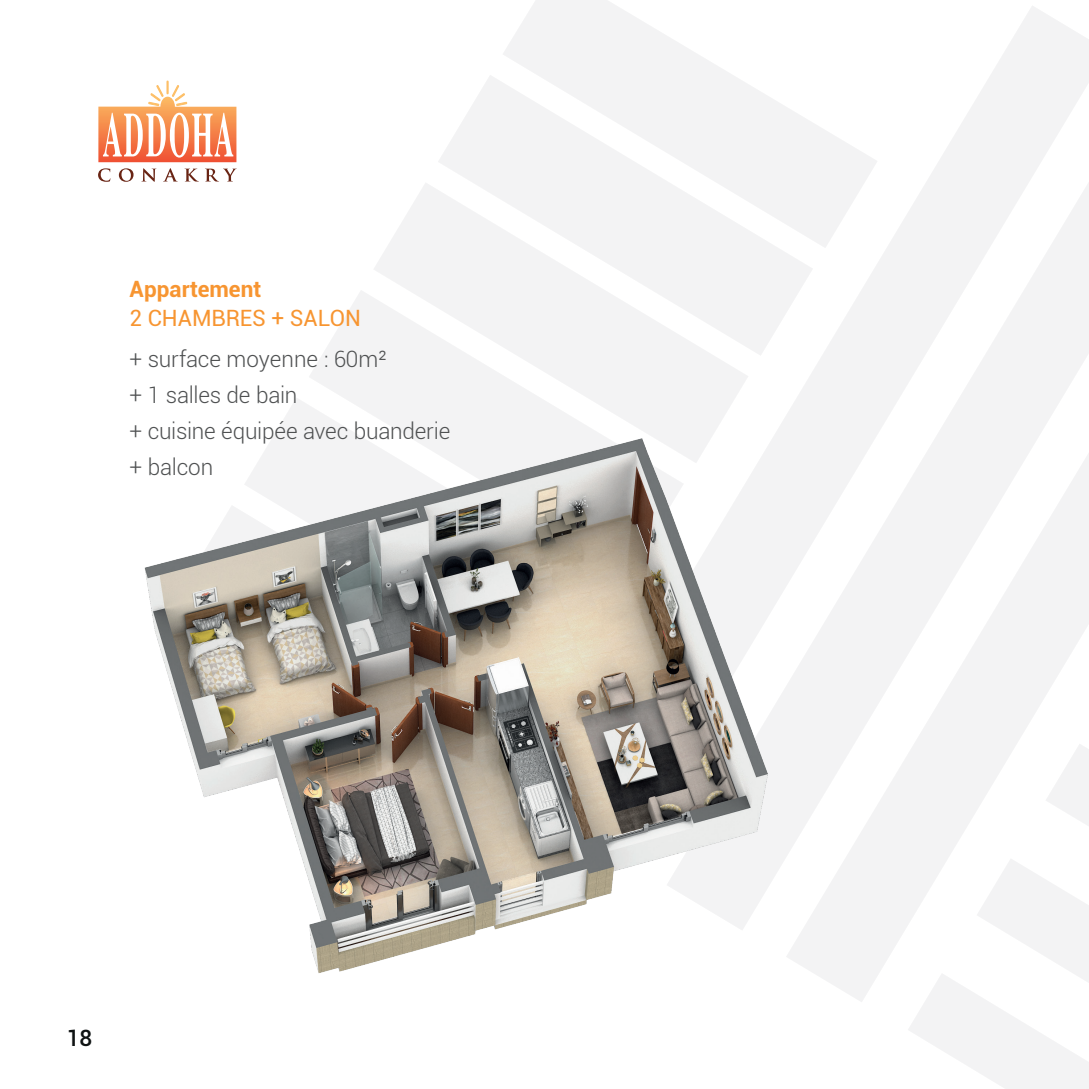
<style>
.page{position:relative;width:1089px;height:1089px;background:#fff}
.page>*{position:absolute;margin:0;border:0;box-sizing:border-box;transform-origin:0 0}
.t1{font:300 22.5px/36px "Roboto";letter-spacing:-.01em;color:#4f5152}
.t2{font:22.5px "Roboto";letter-spacing:-.005em;color:#f79531}
.t3{font:700 22.5px "Roboto";color:#f79531}
.t4{font:500 22.5px "Roboto";color:#0f1313}
</style>
<div class="page">
<svg style="left:990px;top:6px;width:99px;height:71px;fill:#f3f3f4"></svg>
<svg style="left:947px;top:77px;width:142px;height:72px;fill:#f3f3f4"></svg>
<svg style="left:812px;top:149px;width:277px;height:853px;fill:#f3f3f4"></svg>
<svg style="left:907px;top:743px;width:182px;height:346px"></svg>
<svg style="left:503px;top:0;width:374px;height:248px"></svg>
<svg style="left:438px;top:75px;width:375px;height:281px;fill:#f3f3f4"></svg>
<svg style="left:374px;top:182px;width:374px;height:170px;fill:#f3f3f4"></svg>
<svg style="left:324px;top:290px;width:360px;height:62px;fill:#f3f3f4"></svg>
<img style="left:144px;top:352px;width:668px;height:621px">
<svg style="left:98px;top:81px;width:138px;height:81px"></svg>
<svg style="left:98px;top:168px;width:12px;height:14px"></svg>
<svg style="left:119px;top:168px;width:14px;height:14px"></svg>
<svg style="left:141px;top:168px;width:15px;height:14px"></svg>
<svg style="left:164px;top:168px;width:13px;height:13px"></svg>
<svg style="left:185px;top:169px;width:13px;height:12px"></svg>
<svg style="left:206px;top:169px;width:30px;height:12px"></svg>
<p class="t3" style="left:130px;top:273px;width:133px">Appartement</p>
<p class="t2" style="left:130px;top:302px;width:233px">2 CHAMBRES + SALON</p>
<p class="t1" style="left:130px;top:340px;width:322px">+ surface moyenne : 60m²<br>+ 1 salles de bain<br>+ cuisine équipée avec buanderie + balcon</p>
<p class="t4" style="left:67px;top:1021px;width:27px">18</p>
</div>
